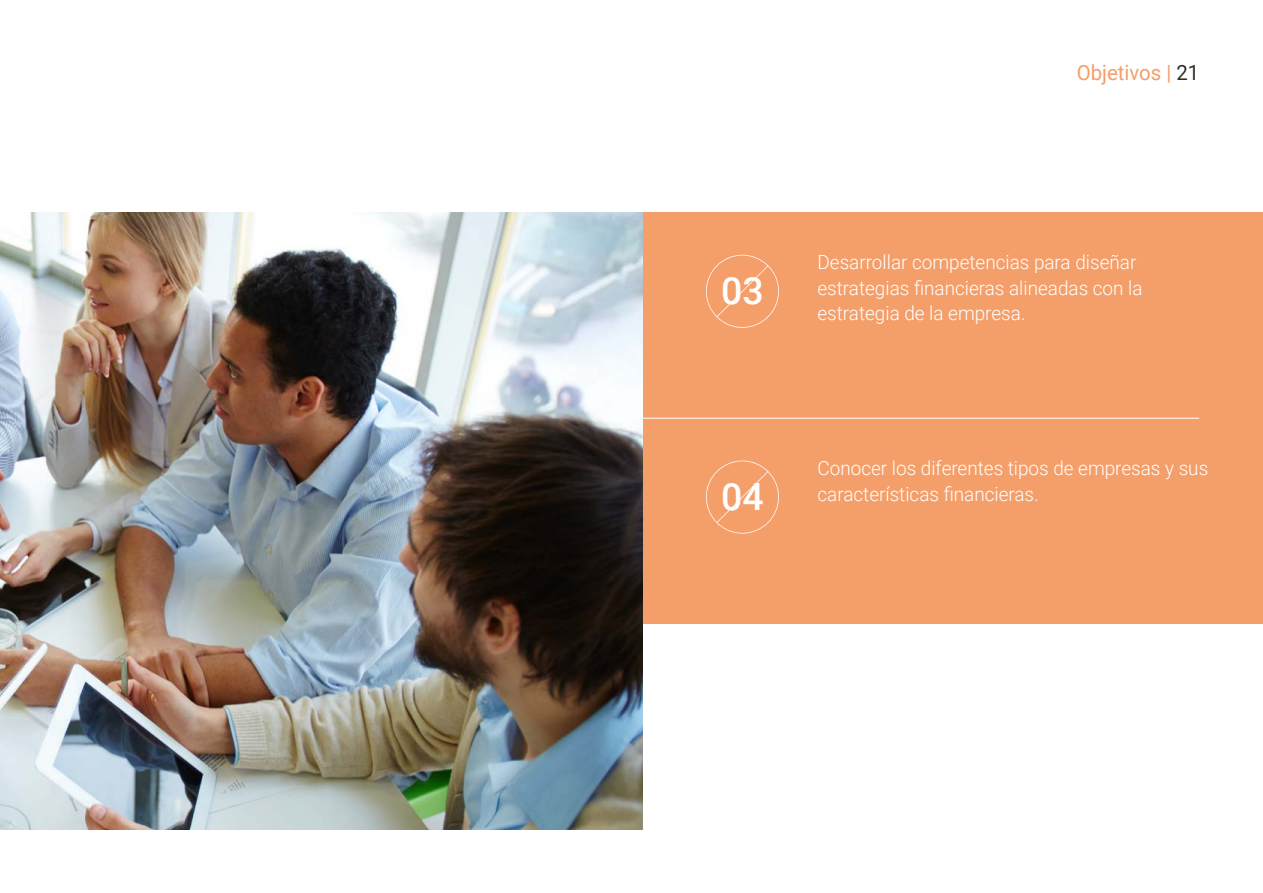
<style>
.page{position:relative;width:1263px;height:893px;background:#fff}
.page>*{position:absolute;margin:0;border:0;box-sizing:border-box;transform-origin:0 0}
.t1{font:500 37.5px "Roboto";color:#fff}
.t2{font:21px "Roboto";color:#f49e69}
.t3{font:300 19.5px/25.5px "Roboto";color:#fff}
.s1{color:#312e20}
</style>
<div class="page">
<div style="left:621px;top:213px;width:642px;height:411px;background:#f49e69"></div>
<hr style="left:0;top:418px;width:1199px;height:1px;background:#fff">
<img style="left:0;top:213px;width:642px;height:616px">
<svg style="left:706px;top:255px;width:73px;height:73px"></svg>
<svg style="left:706px;top:461px;width:73px;height:73px"></svg>
<p class="t2" style="left:1077px;top:57px;width:124px">Objetivos | <span class="s1">21</span></p>
<h1 class="t1" style="left:721px;top:264px;width:44px">03</h1>
<p class="t3" style="left:817px;top:249px;width:326px">Desarrollar competencias para diseñar estrategias financieras alineadas con la estrategia de la empresa.</p>
<p class="t3" style="left:817px;top:455px;width:392px">Conocer los diferentes tipos de empresas y sus</p>
<h1 class="t1" style="left:721px;top:470px;width:44px">04</h1>
<p class="t3" style="left:817px;top:480px;width:223px">características financieras.</p>
</div>
